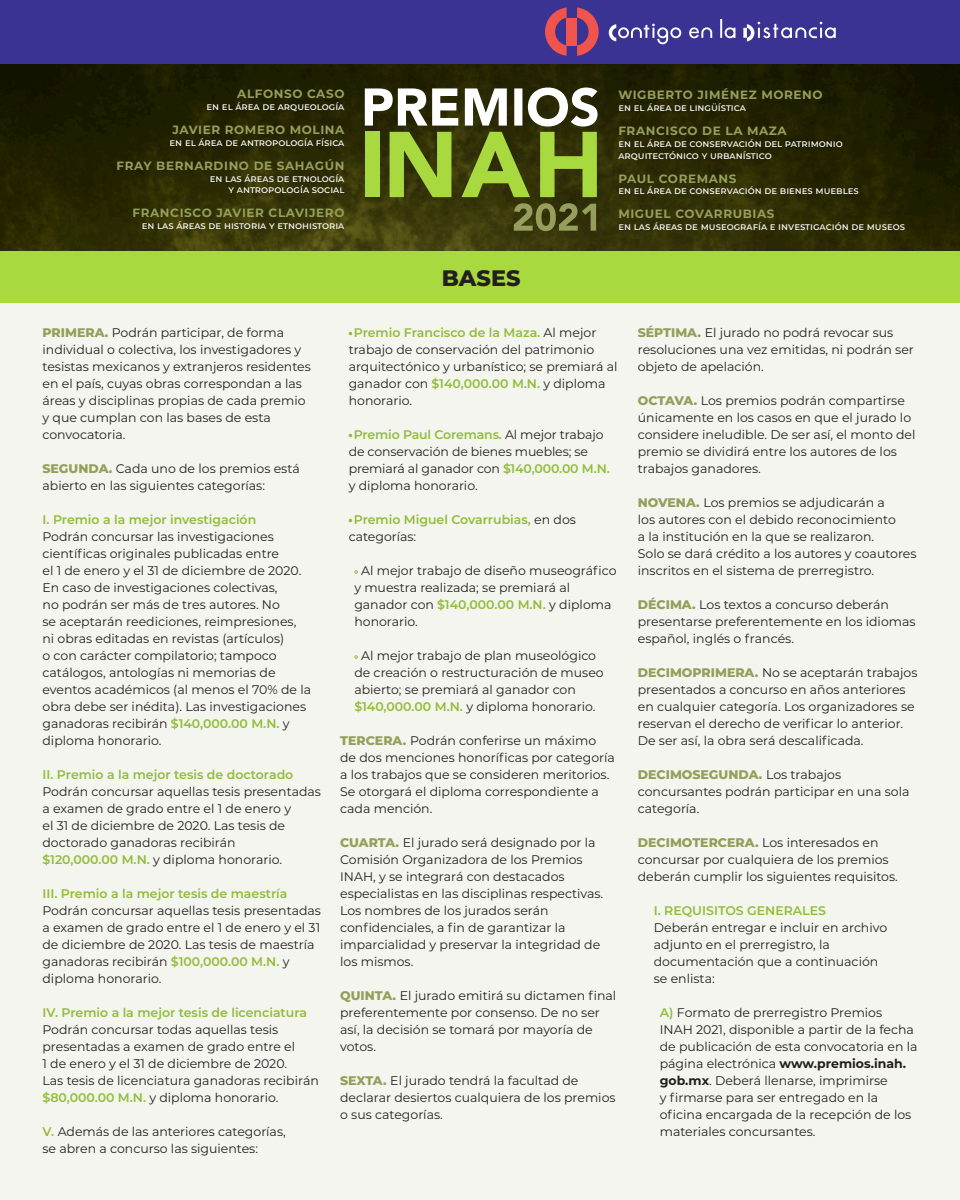
<style>
.page{position:relative;width:960px;height:1200px;background:#fff}
.page>*{position:absolute;margin:0;border:0;box-sizing:border-box;transform-origin:0 0}
.t1{font:800 22.4px "Montserrat";color:#231f20}
.SEGUNDO_TAB{font:12.5px/17px "Montserrat";color:#231f20}
.PRIMER_TAB{font:12.5px/17px "Montserrat";color:#231f20}
.t2{font:600 12.5px/17px "Montserrat";color:#91bd3a}
.t3{font:700 12px "Montserrat";letter-spacing:.05em;color:#959e5a}
.t4{font:500 10px "Montserrat";color:#fff}
.s1{font-weight:800;color:#959e5a}
.s2{font-weight:600;color:#91bd3a}
.s3{font-weight:400;color:#231f20}
.s4{font-weight:700}
</style>
<div class="page">
<div style="left:0;top:214px;width:960px;height:986px;background:#f4f5ee"></div>
<div style="left:0;top:248px;width:960px;height:55px;background:#a8da3f"></div>
<img style="left:0;top:63px;width:960px;height:187px">
<svg style="left:514px;top:203px;width:82px;height:28px;background:#636731"></svg>
<svg style="left:365px;top:88px;width:233px;height:109px"></svg>
<svg style="left:354px;top:570px;width:4px;height:4px"></svg>
<svg style="left:354px;top:655px;width:4px;height:4px"></svg>
<div style="left:0;top:0;width:960px;height:63px;background:#3b3394"></div>
<svg style="left:609px;top:19px;width:227px;height:25px"></svg>
<svg style="left:577px;top:8px;width:22px;height:48px"></svg>
<div style="left:567px;top:18px;width:10px;height:28px;background:#f0544a"></div>
<svg style="left:545px;top:8px;width:22px;height:48px"></svg>
<p class="t3" style="left:237px;top:85px;width:109px">ALFONSO CASO</p>
<p class="t4" style="left:207px;top:99px;width:139px">en el área de arqueología</p>
<p class="t3" style="left:173px;top:121px;width:173px">JAVIER ROMERO MOLINA</p>
<p class="t4" style="left:170px;top:135px;width:176px">en el área de antropología física</p>
<p class="t3" style="left:117px;top:157px;width:229px">FRAY BERNARDINO DE SAHAGÚN</p>
<p class="t4" style="left:210px;top:171px;width:136px">en las áreas de etnología</p>
<p class="t4" style="left:229px;top:183px;width:117px">y antropología social</p>
<p class="t3" style="left:133px;top:205px;width:213px">FRANCISCO JAVIER CLAVIJERO</p>
<p class="t4" style="left:142px;top:219px;width:204px">en las áreas de historia y etnohistoria</p>
<p class="t1" style="left:442px;top:262px;width:80px">BASES</p>
<p class="t3" style="left:618px;top:86px;width:206px">WIGBERTO JIMÉNEZ MORENO</p>
<p class="t4" style="left:618px;top:100px;width:129px">en el área de lingüística</p>
<p class="t3" style="left:618px;top:122px;width:170px">FRANCISCO DE LA MAZA</p>
<p class="t4" style="left:618px;top:136px;width:226px">en el área de conservación del patrimonio</p>
<p class="t4" style="left:618px;top:148px;width:155px">arquitectónico y urbanístico</p>
<p class="t3" style="left:618px;top:170px;width:120px">PAUL COREMANS</p>
<p class="t4" style="left:618px;top:184px;width:242px">en el área de conservación de bienes muebles</p>
<p class="t3" style="left:618px;top:206px;width:158px">MIGUEL COVARRUBIAS</p>
<p class="t4" style="left:618px;top:220px;width:288px">en las áreas de museografía e investigación de museos</p>
<p class="SEGUNDO_TAB" style="left:43px;top:324px;width:270px"><span class="s1">PRIMERA.</span> Podrán participar, de forma individual o colectiva, los investigadores y tesistas mexicanos y extranjeros residentes en el país, cuyas obras correspondan a las áreas y disciplinas propias de cada premio y que cumplan con las bases de esta convocatoria.</p>
<p class="SEGUNDO_TAB" style="left:43px;top:460px;width:259px"><span class="s1">SEGUNDA.</span> Cada uno de los premios está abierto en las siguientes categorías:</p>
<p class="SEGUNDO_TAB" style="left:43px;top:511px;width:270px"><span class="s2">I. Premio a la mejor investigación<br></span>Podrán concursar las investigaciones científicas originales publicadas entre<br>el 1 de enero y el 31 de diciembre de 2020.<br>En caso de investigaciones colectivas,<br>no podrán ser más de tres autores. No<br>se aceptarán reediciones, reimpresiones, ni obras editadas en revistas (artículos)<br>o con carácter compilatorio; tampoco catálogos, antologías ni memorias de eventos académicos (al menos el 70% de la obra debe ser inédita). Las investigaciones ganadoras recibirán <span class="s2">$140,000.00 M.N.</span> y diploma honorario.</p>
<p class="SEGUNDO_TAB" style="left:43px;top:766px;width:280px"><span class="s2">II. Premio a la mejor tesis de doctorado </span>Podrán concursar aquellas tesis presentadas a examen de grado entre el 1 de enero y<br>el 31 de diciembre de 2020. Las tesis de doctorado ganadoras recibirán<br><span class="s2">$120,000.00 M.N.</span> y diploma honorario.</p>
<p class="SEGUNDO_TAB" style="left:43px;top:885px;width:280px"><span class="s2">III. Premio a la mejor tesis de maestría </span>Podrán concursar aquellas tesis presentadas a examen de grado entre el 1 de enero y el 31 de diciembre de 2020. Las tesis de maestría ganadoras recibirán <span class="s2">$100,000.00 M.N.</span> y diploma honorario.</p>
<p class="SEGUNDO_TAB" style="left:43px;top:1004px;width:278px"><span class="s2">IV. Premio a la mejor tesis de licenciatura </span>Podrán concursar todas aquellas tesis presentadas a examen de grado entre el<br>1 de enero y el 31 de diciembre de 2020.<br>Las tesis de licenciatura ganadoras recibirán <span class="s2">$80,000.00 M.N.</span> y diploma honorario.</p>
<p class="SEGUNDO_TAB" style="left:43px;top:1123px;width:245px"><span class="s2">V.</span> Además de las anteriores categorías, se abren a concurso las siguientes:</p>
<p class="SEGUNDO_TAB" style="left:349px;top:324px;width:270px;text-indent:5px"><span class="s2">Premio Francisco de la Maza.</span> Al mejor trabajo de conservación del patrimonio arquitectónico y urbanístico; se premiará al ganador con <span class="s2">$140,000.00 M.N.</span> y diploma honorario.</p>
<p class="SEGUNDO_TAB" style="left:349px;top:426px;width:263px;text-indent:5px"><span class="s2">Premio Paul Coremans.</span> Al mejor trabajo de conservación de bienes muebles; se premiará al ganador con <span class="s2">$140,000.00 M.N.</span></p>
<p class="SEGUNDO_TAB" style="left:349px;top:477px;width:130px">y diploma honorario.</p>
<p class="t2" style="left:349px;top:511px;width:229px;text-indent:5px">Premio Miguel Covarrubias, <span class="s3">en dos categorías:</span></p>
<p class="SEGUNDO_TAB" style="left:354px;top:562px;width:264px;text-indent:7px">Al mejor trabajo de diseño museográfico y muestra realizada; se premiará al ganador con <span class="s2">$140,000.00 M.N.</span> y diploma honorario.</p>
<p class="SEGUNDO_TAB" style="left:354px;top:647px;width:251px;text-indent:7px">Al mejor trabajo de plan museológico de creación o restructuración de museo abierto; se premiará al ganador con <span class="s2">$140,000.00 M.N.</span> y diploma honorario.</p>
<p class="SEGUNDO_TAB" style="left:340px;top:732px;width:276px"><span class="s1">TERCERA.</span> Podrán conferirse un máximo de dos menciones honoríficas por categoría a los trabajos que se consideren meritorios.<br>Se otorgará el diploma correspondiente a cada mención.</p>
<p class="SEGUNDO_TAB" style="left:340px;top:834px;width:265px"><span class="s1">CUARTA.</span> El jurado será designado por la Comisión Organizadora de los Premios INAH, y se integrará con destacados especialistas en las disciplinas respectivas.<br>Los nombres de los jurados serán confidenciales, a fin de garantizar la imparcialidad y preservar la integridad de los mismos.</p>
<p class="SEGUNDO_TAB" style="left:340px;top:987px;width:278px"><span class="s1">QUINTA.</span> El jurado emitirá su dictamen final preferentemente por consenso. De no ser así, la decisión se tomará por mayoría de votos.</p>
<p class="SEGUNDO_TAB" style="left:340px;top:1072px;width:277px"><span class="s1">SEXTA.</span> El jurado tendrá la facultad de declarar desiertos cualquiera de los premios o sus categorías.</p>
<p class="SEGUNDO_TAB" style="left:638px;top:324px;width:278px"><span class="s1">SÉPTIMA.</span> El jurado no podrá revocar sus resoluciones una vez emitidas, ni podrán ser objeto de apelación.</p>
<p class="SEGUNDO_TAB" style="left:638px;top:392px;width:279px"><span class="s1">OCTAVA.</span> Los premios podrán compartirse únicamente en los casos en que el jurado lo considere ineludible. De ser así, el monto del premio se dividirá entre los autores de los trabajos ganadores.</p>
<p class="SEGUNDO_TAB" style="left:638px;top:494px;width:280px"><span class="s1">NOVENA.</span> Los premios se adjudicarán a<br>los autores con el debido reconocimiento<br>a la institución en la que se realizaron.<br>Solo se dará crédito a los autores y coautores inscritos en el sistema de prerregistro.</p>
<p class="SEGUNDO_TAB" style="left:638px;top:596px;width:279px"><span class="s1">DÉCIMA.</span> Los textos a concurso deberán presentarse preferentemente en los idiomas español, inglés o francés.</p>
<p class="SEGUNDO_TAB" style="left:638px;top:664px;width:281px"><span class="s1">DECIMOPRIMERA.</span> No se aceptarán trabajos presentados a concurso en años anteriores en cualquier categoría. Los organizadores se reservan el derecho de verificar lo anterior.<br>De ser así, la obra será descalificada.</p>
<p class="SEGUNDO_TAB" style="left:638px;top:766px;width:273px"><span class="s1">DECIMOSEGUNDA.</span> Los trabajos concursantes podrán participar en una sola categoría.</p>
<p class="SEGUNDO_TAB" style="left:638px;top:834px;width:262px"><span class="s1">DECIMOTERCERA.</span> Los interesados en concursar por cualquiera de los premios deberán cumplir los siguientes requisitos.</p>
<p class="PRIMER_TAB" style="left:654px;top:902px;width:235px"><span class="s2">I. REQUISITOS GENERALES<br></span>Deberán entregar e incluir en archivo adjunto en el prerregistro, la documentación que a continuación se enlista:</p>
<p class="SEGUNDO_TAB" style="left:660px;top:1004px;width:259px"><span class="s2">A)</span> Formato de prerregistro Premios INAH 2021, disponible a partir de la fecha de publicación de esta convocatoria en la página electrónica <span class="s4">www.premios.inah. gob.mx</span>. Deberá llenarse, imprimirse<br>y firmarse para ser entregado en la oficina encargada de la recepción de los materiales concursantes.</p>
</div>
